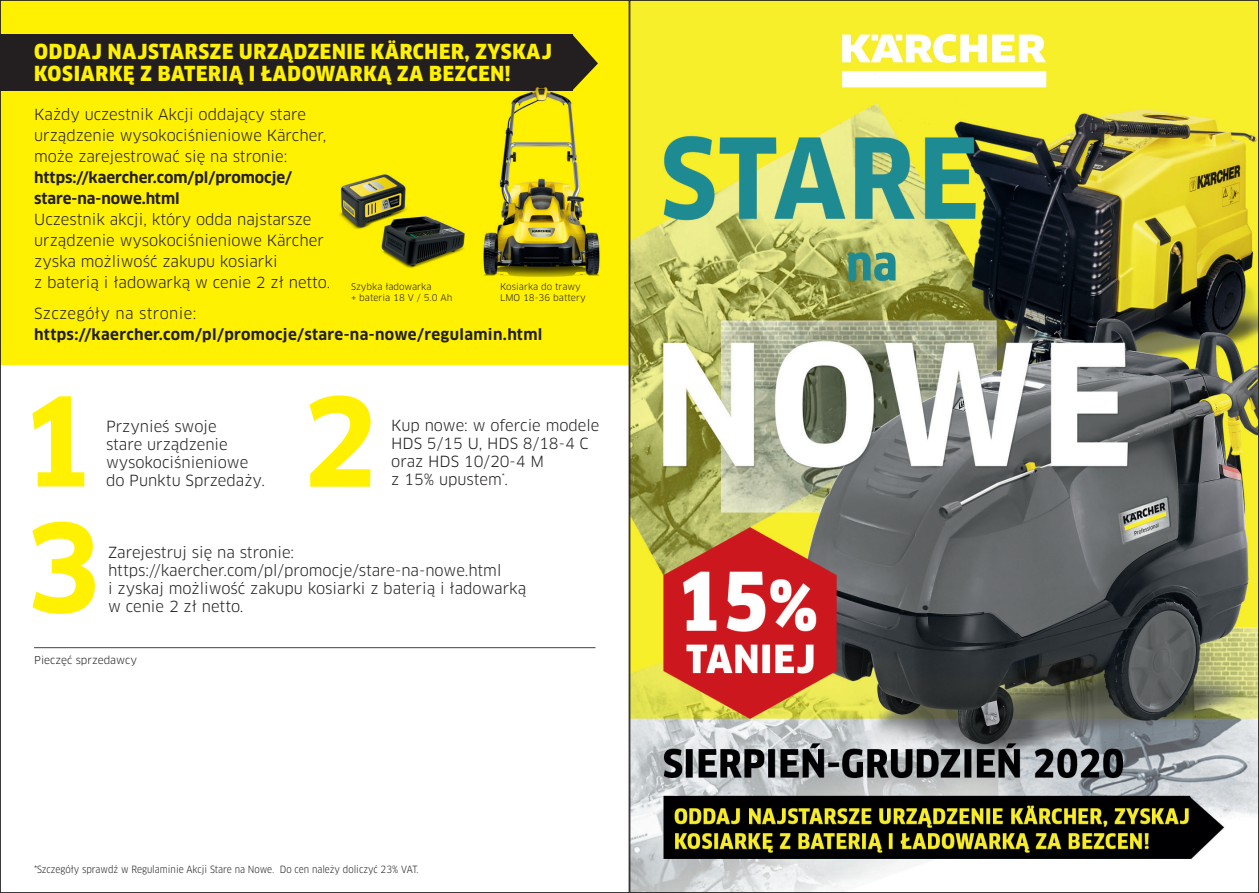
<style>
.page{position:relative;width:1259px;height:893px;background:#fff}
.page>*{position:absolute;margin:0;border:0;box-sizing:border-box;transform-origin:0 0}
.t1{font:700 120.15px "Clan Pro";color:#fff101}
.t2{font:900 20.25px/22.5px "Clan Pro Narr";letter-spacing:.035em;color:#fff101}
.t3{font:15px/18px "Clan Pro";color:#231f20}
.t4{font:700 15px/21px "Clan Pro";letter-spacing:.01em;color:#231f20}
.t5{font:15px "Clan Pro";letter-spacing:.025em;color:#231f20}
.t6{font:10.5px "Clan Pro";color:#231f20}
.t7{font:9.75px "Clan Pro Narr";color:#231f20}
.t8{font:9px/10.8px "Clan Pro";color:#231f20}
</style>
<div class="page">
<div style="left:0;top:0;width:629px;height:365px;background:#fff101"></div>
<img style="left:631px;top:2px;width:626px;height:889px">
<div style="left:0;top:34px;width:572px;height:56px;background:#231f20"></div>
<svg style="left:572px;top:34px;width:26px;height:34px"></svg>
<hr style="left:34px;top:647px;width:561px;height:1px;background:#57585a">
<img style="left:429px;top:68px;width:225px;height:225px">
<img style="left:484px;top:87px;width:75px;height:187px">
<img style="left:339px;top:140px;width:137px;height:147px">
<img style="left:341px;top:174px;width:123px;height:92px">
<h2 class="t2" style="left:34px;top:40px;width:519px">ODDAJ NAJSTARSZE URZĄDZENIE KÄRCHER, ZYSKAJ<br>KOSIARKĘ Z BATERIĄ I ŁADOWARKĄ ZA BEZCEN!</h2>
<p class="t3" style="left:34px;top:104px;width:294px;line-height:21px">Każdy uczestnik Akcji oddający stare urządzenie wysokociśnieniowe Kärcher, może zarejestrować się na stronie:</p>
<p class="t4" style="left:34px;top:167px;width:259px">https://kaercher.com/pl/promocje/ stare-na-nowe.html</p>
<p class="t3" style="left:34px;top:209px;width:298px;line-height:21px">Uczestnik akcji, który odda najstarsze urządzenie wysokociśnieniowe Kärcher zyska możliwość zakupu kosiarki<br>z baterią i ładowarką w cenie 2 zł netto.</p>
<p class="t8" style="left:351px;top:282px;width:103px">Szybka ładowarka<br>+ bateria 18 V / 5.0 Ah</p>
<p class="t8" style="left:500px;top:282px;width:87px">Kosiarka do trawy<br>LMO 18-36 battery</p>
<p class="t5" style="left:34px;top:304px;width:164px">Szczegóły na stronie:</p>
<p class="t4" style="left:34px;top:324px;width:510px">https://kaercher.com/pl/promocje/stare-na-nowe/regulamin.html</p>
<h1 class="t1" style="left:18px;top:372px;width:79px">1</h1>
<h1 class="t1" style="left:301px;top:372px;width:79px">2</h1>
<h1 class="t1" style="left:24px;top:498px;width:79px">3</h1>
<p class="t3" style="left:106px;top:418px;width:160px">Przynieś swoje<br>stare urządzenie wysokociśnieniowe do Punktu Sprzedaży.</p>
<p class="t3" style="left:391px;top:417px;width:210px">Kup nowe: w ofercie modele<br>HDS 5/15 U, HDS 8/18-4 C oraz HDS 10/20-4 M<br>z 15% upustem<sup>*</sup>.</p>
<p class="t3" style="left:108px;top:544px;width:420px">Zarejestruj się na stronie: https://kaercher.com/pl/promocje/stare-na-nowe.html<br>i zyskaj możliwość zakupu kosiarki z baterią i ładowarką w cenie 2 zł netto.</p>
<p class="t6" style="left:34px;top:654px;width:104px">Pieczęć sprzedawcy</p>
<p class="t7" style="left:34px;top:864px;width:386px">*Szczegóły sprawdź w Regulaminie Akcji Stare na Nowe. Do cen należy doliczyć 23% VAT.</p>
</div>
